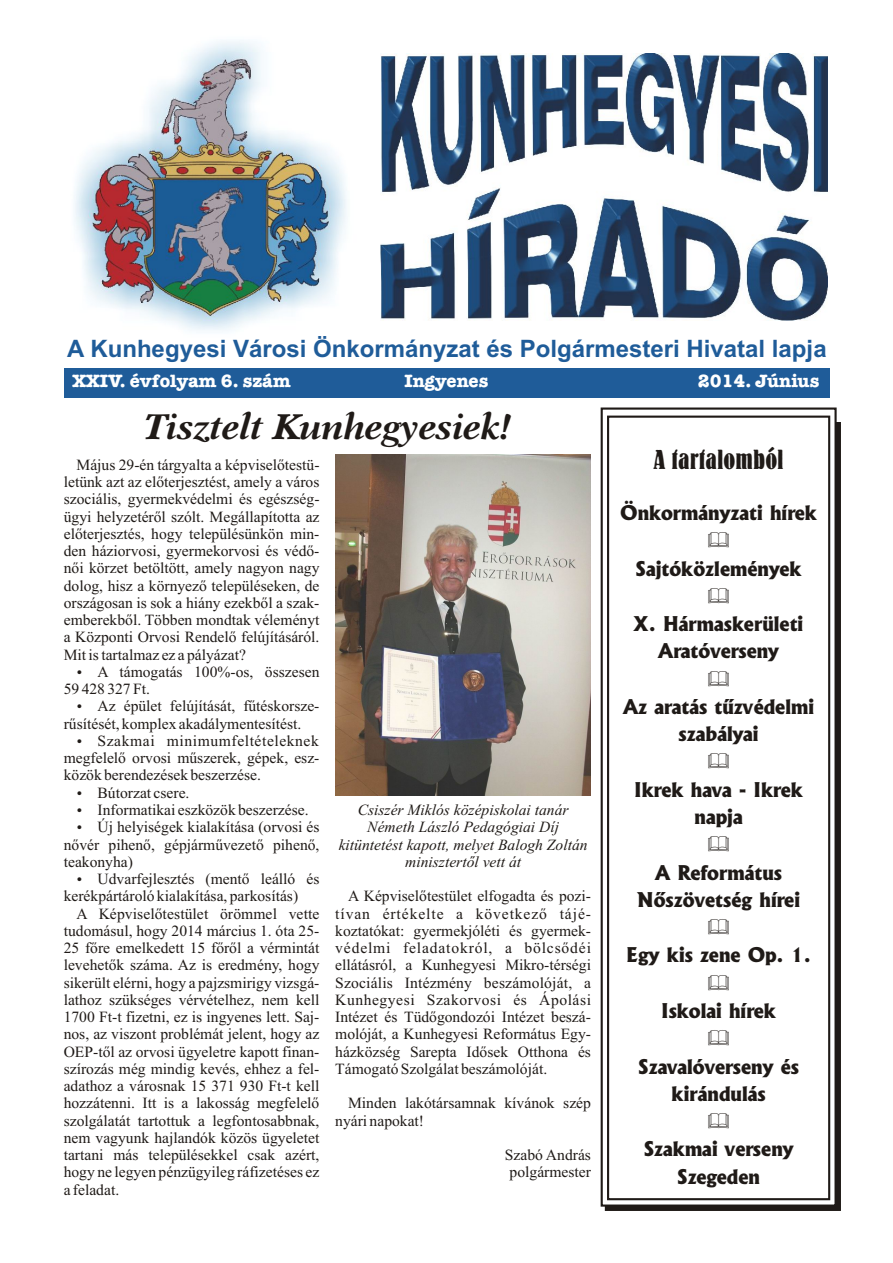
<style>
.page{position:relative;width:893px;height:1263px;background:#fff}
.page>*{position:absolute;margin:0;border:0;box-sizing:border-box;transform-origin:0 0}
.t1{font:italic 700 36px "Aztec CE Bold";color:#1f1a17}
.t2{font:27px "Bernhard Bold Condensed BT";color:#1f1a17}
.t3{font:700 24px "Arial";color:#1f5c99}
.t4{font:800 19.5px/27.2px "Albertus";color:#1f1a17;text-align:center}
.t5{font:700 18px "Memorandum";color:#fff}
.t6{font:15.6px/17.2px "Times New Roman";color:#1f1a17}
.t7{font:italic 15.6px/17.2px "Times New Roman";color:#1f1a17}
.t8{font:15.6px "Times New Roman";letter-spacing:.035em;color:#1f1a17}
.s1{font-style:normal}
</style>
<div class="page">
<img style="left:74px;top:40px;width:273px;height:291px">
<div style="left:64px;top:368px;width:765px;height:30px;background:#1f5c99"></div>
<svg style="left:600px;top:407px;width:238px;height:801px"></svg>
<svg style="left:606px;top:414px;width:225px;height:787px"></svg>
<img style="left:380px;top:53px;width:447px;height:268px">
<img style="left:336px;top:455px;width:255px;height:340px">
<svg style="left:708px;top:532px;width:21px;height:15px"></svg>
<svg style="left:708px;top:588px;width:21px;height:15px"></svg>
<svg style="left:708px;top:670px;width:21px;height:16px"></svg>
<svg style="left:708px;top:753px;width:21px;height:15px"></svg>
<svg style="left:708px;top:836px;width:21px;height:15px"></svg>
<svg style="left:708px;top:919px;width:21px;height:15px"></svg>
<svg style="left:708px;top:974px;width:21px;height:16px"></svg>
<svg style="left:708px;top:1030px;width:21px;height:15px"></svg>
<svg style="left:708px;top:1113px;width:21px;height:15px"></svg>
<h3 class="t3" style="left:67px;top:339px;width:761px">A Kunhegyesi Városi Önkormányzat és Polgármesteri Hivatal lapja</h3>
<p class="t5" style="left:72px;top:370px;width:220px">XXIV. évfolyam 6. szám</p>
<p class="t5" style="left:404px;top:370px;width:85px">Ingyenes</p>
<p class="t5" style="left:698px;top:370px;width:123px">2014. Június</p>
<h1 class="t1" style="left:144px;top:411px;width:369px">Tisztelt Kunhegyesiek!</h1>
<p class="t6" style="left:64px;top:457px;width:257px;text-align:justify;text-indent:13px">Május 29-én tárgyalta a képviselõtestü&shy;letünk azt az elõterjesztést, amely a város szociális, gyermekvédelmi és egészség&shy;ügyi helyzetérõl szólt. Megállapította az elõterjesztés, hogy településünkön min&shy;den háziorvosi, gyermekorvosi és védõ&shy;nõi körzet betöltött, amely nagyon nagy dolog, hisz a környezõ településeken, de országosan is sok a hiány ezekbõl a szak&shy;emberekbõl. Többen mondtak véleményt a Központi Orvosi Rendelõ felújításáról.<br>Mit is tartalmaz ez a pályázat?</p>
<p class="t6" style="left:64px;top:664px;width:257px;text-indent:34px">A támogatás 100%-os, összesen<br>59 428 327 Ft.</p>
<p class="t6" style="left:64px;top:699px;width:257px;text-indent:34px">Az épület felújítását, fûtéskorsze&shy;rûsítését, komplex akadálymentesítést.</p>
<p class="t8" style="left:98px;top:735px;width:223px">Szakmai minimumfeltételeknek</p>
<p class="t6" style="left:64px;top:751px;width:257px">megfelelõ orvosi mûszerek, gépek, esz-</p>
<p class="t6" style="left:64px;top:768px;width:199px">közök berendezések beszerzése.</p>
<p class="t6" style="left:98px;top:785px;width:93px">Bútorzat csere.</p>
<p class="t6" style="left:98px;top:803px;width:213px">Informatikai eszközök beszerzése.</p>
<p class="t7" style="left:358px;top:803px;width:212px">Csiszér Miklós középiskolai tanár</p>
<p class="t6" style="left:98px;top:820px;width:223px">Új helyiségek kialakítása (orvosi és</p>
<p class="t7" style="left:64px;top:820px;width:525px;text-indent:304px">Németh László Pedagógiai Díj <span class="s1">nõvér pihenõ, gépjármûvezetõ pihenõ,</span> kitüntetést kapott, melyet Balogh Zoltán <span class="s1">teakonyha)</span></p>
<p class="t7" style="left:405px;top:854px;width:118px">minisztertõl vett át</p>
<p class="t6" style="left:64px;top:872px;width:257px;text-indent:34px">Udvarfejlesztés (mentõ leálló és kerékpártároló kialakítása, parkosítás)</p>
<p class="t6" style="left:348px;top:889px;width:244px">A Képviselõtestület elfogadta és pozi-</p>
<p class="t6" style="left:77px;top:906px;width:516px">A Képviselõtestület örömmel vette tívan értékelte a következõ tájé-</p>
<p class="t6" style="left:64px;top:923px;width:529px">tudomásul, hogy 2014 március 1. óta 25- koztatókat: gyermekjóléti és gyermek-</p>
<p class="t6" style="left:64px;top:941px;width:529px">25 fõre emelkedett 15 fõrõl a vérmintát védelmi feladatokról, a bölcsõdéi</p>
<p class="t6" style="left:64px;top:958px;width:529px">levehetõk száma. Az is eredmény, hogy ellátásról, a Kunhegyesi Mikro-térségi</p>
<p class="t6" style="left:64px;top:975px;width:529px">sikerült elérni, hogy a pajzsmirigy vizsgá- Szociális Intézmény beszámolóját, a</p>
<p class="t6" style="left:64px;top:992px;width:529px">lathoz szükséges vérvételhez, nem kell Kunhegyesi Szakorvosi és Ápolási</p>
<p class="t6" style="left:64px;top:1010px;width:529px">1700 Ft-t fizetni, ez is ingyenes lett. Saj- Intézet és Tüdõgondozói Intézet beszá-</p>
<p class="t6" style="left:64px;top:1027px;width:529px">nos, az viszont problémát jelent, hogy az molóját, a Kunhegyesi Református Egy-</p>
<p class="t6" style="left:64px;top:1044px;width:529px">OEP-tõl az orvosi ügyeletre kapott finan- házközség Sarepta Idõsek Otthona és</p>
<p class="t6" style="left:64px;top:1061px;width:485px">szírozás még mindig kevés, ehhez a fel- Támogató Szolgálat beszámolóját.</p>
<p class="t6" style="left:64px;top:1079px;width:257px">adathoz a városnak 15 371 930 Ft-t kell</p>
<p class="t6" style="left:64px;top:1096px;width:257px">hozzátenni. Itt is a lakosság megfelelõ</p>
<p class="t6" style="left:64px;top:1096px;width:529px;text-indent:284px">Minden lakótársamnak kívánok szép szolgálatát tartottuk a legfontosabbnak, nyári napokat!<br>nem vagyunk hajlandók közös ügyeletet<br>tartani más településekkel csak azért,</p>
<p class="t6" style="left:505px;top:1148px;width:88px">Szabó András</p>
<p class="t6" style="left:64px;top:1165px;width:257px">hogy ne legyen pénzügyileg ráfizetéses ez</p>
<p class="t6" style="left:510px;top:1165px;width:83px">polgármester</p>
<p class="t6" style="left:64px;top:1182px;width:57px">a feladat.</p>
<h2 class="t2" style="left:653px;top:449px;width:132px">A tartalomból</h2>
<p class="t4" style="left:620px;top:501px;width:199px">Önkormányzati hírek</p>
<p class="t4" style="left:636px;top:556px;width:168px">Sajtóközlemények</p>
<p class="t4" style="left:634px;top:612px;width:171px">X. Hármaskerületi<br>Aratóverseny</p>
<p class="t4" style="left:623px;top:695px;width:192px">Az aratás tûzvédelmi szabályai</p>
<p class="t4" style="left:634px;top:777px;width:170px">Ikrek hava - Ikrek</p>
<p class="t4" style="left:694px;top:805px;width:50px">napja</p>
<p class="t4" style="left:655px;top:860px;width:128px">A Református</p>
<p class="t4" style="left:637px;top:887px;width:164px">Nõszövetség hírei</p>
<p class="t4" style="left:626px;top:943px;width:186px">Egy kis zene Op. 1.</p>
<p class="t4" style="left:661px;top:999px;width:117px">Iskolai hírek</p>
<p class="t4" style="left:638px;top:1054px;width:162px">Szavalóverseny és</p>
<p class="t4" style="left:671px;top:1081px;width:96px">kirándulás</p>
<p class="t4" style="left:644px;top:1137px;width:151px">Szakmai verseny</p>
<p class="t4" style="left:677px;top:1164px;width:84px">Szegeden</p>
</div>
